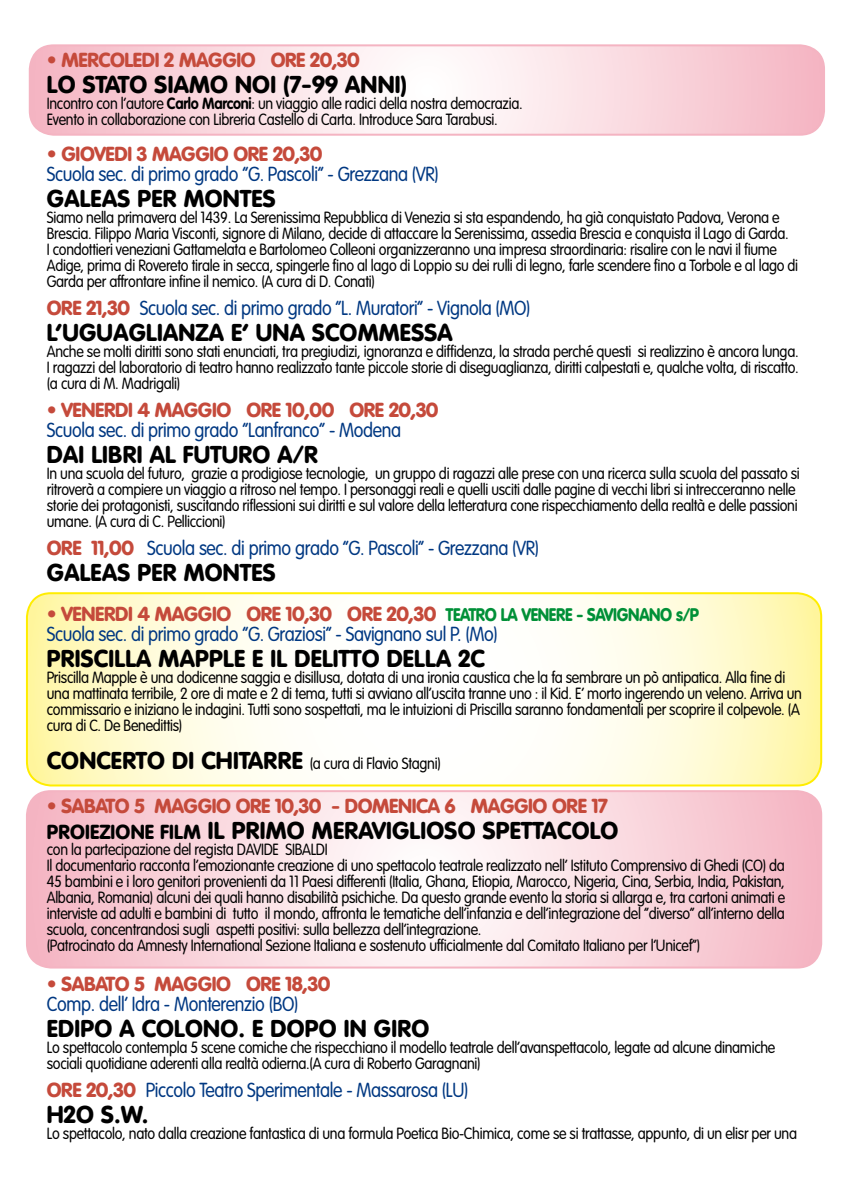
<style>
.page{position:relative;width:851px;height:1191px;background:#fff}
.page>*{position:absolute;margin:0;border:0;box-sizing:border-box;transform-origin:0 0}
.t1{font:900 24px "VAG Rounded";letter-spacing:.01em;color:#000}
.t2{font:300 20px/20px "VAG Rounded";letter-spacing:-.02em;color:#003882;scale:.9 1}
.t3{font:900 20px "VAG Rounded";letter-spacing:-.02em;color:#c54a3b}
.t4{font:300 16px/16px "VAG Rounded";letter-spacing:-.02em;color:#000;scale:.9 1}
.s1{font-weight:700}
.s2{font-weight:900;color:#c54a3b}
.s3{font-weight:900;font-size:18px;color:#009037}
.s4{font-weight:900;font-size:24px}
.s5{font-size:20px}
</style>
<div class="page">
<svg style="left:30px;top:45px;width:793px;height:90px"></svg>
<div style="left:29px;top:44px;width:795px;height:92px;border:2px solid #f4b4c2;border-radius:24px"></div>
<svg style="left:27px;top:593px;width:794px;height:192px"></svg>
<div style="left:26px;top:592px;width:796px;height:194px;border:2px solid #ffed00;border-radius:24px"></div>
<svg style="left:27px;top:791px;width:794px;height:176px"></svg>
<div style="left:26px;top:790px;width:796px;height:178px;border:2px solid #f4b4c2;border-radius:24px"></div>
<p class="t3" style="left:47px;top:47px;width:314px">• MERCOLEDI 2 MAGGIO ORE 20,30</p>
<h1 class="t1" style="left:47px;top:70px;width:362px">LO STATO SIAMO NOI (7-99 ANNI)</h1>
<p class="t4" style="left:47px;top:95px;width:530px">Incontro con l’autore <span class="s1">Carlo Marconi</span>: un viaggio alle radici della nostra democrazia.<br>Evento in collaborazione con Libreria Castello di Carta. Introduce Sara Tarabusi.</p>
<p class="t3" style="left:47px;top:141px;width:277px">• GIOVEDI 3 MAGGIO ORE 20,30</p>
<p class="t2" style="left:47px;top:164px;width:437px">Scuola sec. di primo grado “G. Pascoli” - Grezzana (VR)</p>
<h1 class="t1" style="left:47px;top:184px;width:230px">GALEAS PER MONTES</h1>
<p class="t4" style="left:47px;top:209px;width:836px">Siamo nella primavera del 1439. La Serenissima Repubblica di Venezia si sta espandendo, ha già conquistato Padova, Verona e Brescia. Filippo Maria Visconti, signore di Milano, decide di attaccare la Serenissima, assedia Brescia e conquista il Lago di Garda.<br>I condottieri veneziani Gattamelata e Bartolomeo Colleoni organizzeranno una impresa straordinaria: risalire con le navi il fiume Adige, prima di Rovereto tirale in secca, spingerle fino al lago di Loppio su dei rulli di legno, farle scendere fino a Torbole e al lago di Garda per affrontare infine il nemico. (A cura di D. Conati)</p>
<p class="t2" style="left:47px;top:298px;width:539px"><span class="s2">ORE 21,30</span> Scuola sec. di primo grado “L. Muratori” - Vignola (MO)</p>
<h1 class="t1" style="left:47px;top:318px;width:407px">L’UGUAGLIANZA E’ UNA SCOMMESSA</h1>
<p class="t4" style="left:47px;top:343px;width:837px;text-align:justify">Anche se molti diritti sono stati enunciati, tra pregiudizi, ignoranza e diffidenza, la strada perché questi si realizzino è ancora lunga.<br>I ragazzi del laboratorio di teatro hanno realizzato tante piccole storie di diseguaglianza, diritti calpestati e, qualche volta, di riscatto. (a cura di M. Madrigali)</p>
<p class="t3" style="left:47px;top:397px;width:393px">• VENERDI 4 MAGGIO ORE 10,00 ORE 20,30</p>
<p class="t2" style="left:47px;top:420px;width:395px">Scuola sec. di primo grado “Lanfranco” - Modena</p>
<h1 class="t1" style="left:47px;top:440px;width:273px">DAI LIBRI AL FUTURO A/R</h1>
<p class="t4" style="left:47px;top:465px;width:838px">In una scuola del futuro, grazie a prodigiose tecnologie, un gruppo di ragazzi alle prese con una ricerca sulla scuola del passato si ritroverà a compiere un viaggio a ritroso nel tempo. I personaggi reali e quelli usciti dalle pagine di vecchi libri si intrecceranno nelle storie dei protagonisti, suscitando riflessioni sui diritti e sul valore della letteratura cone rispecchiamento della realtà e delle passioni umane. (A cura di C. Pelliccioni)</p>
<p class="t2" style="left:47px;top:538px;width:548px"><span class="s2">ORE 11,00</span> Scuola sec. di primo grado “G. Pascoli” - Grezzana (VR)</p>
<h1 class="t1" style="left:47px;top:558px;width:230px">GALEAS PER MONTES</h1>
<p class="t2" style="left:47px;top:604px;width:726px"><span class="s2">• VENERDI 4 MAGGIO ORE 10,30 ORE 20,30</span> <span class="s3">TEATRO LA VENERE - SAVIGNANO s/P<br></span>Scuola sec. di primo grado “G. Graziosi” - Savignano sul P. (Mo)</p>
<h1 class="t1" style="left:47px;top:644px;width:439px">PRISCILLA MAPPLE E IL DELITTO DELLA 2C</h1>
<p class="t4" style="left:47px;top:669px;width:840px">Priscilla Mapple è una dodicenne saggia e disillusa, dotata di una ironia caustica che la fa sembrare un pò antipatica. Alla fine di una mattinata terribile, 2 ore di mate e 2 di tema, tutti si avviano all’uscita tranne uno : il Kid. E’ morto ingerendo un veleno. Arriva un commissario e iniziano le indagini. Tutti sono sospettati, ma le intuizioni di Priscilla saranno fondamentali per scoprire il colpevole. (A cura di C. De Benedittis)</p>
<p class="t4" style="left:47px;top:755px;width:439px"><span class="s4">CONCERTO DI CHITARRE</span> (a cura di Flavio Stagni)</p>
<p class="t3" style="left:47px;top:793px;width:562px">• SABATO 5 MAGGIO ORE 10,30 - DOMENICA 6 MAGGIO ORE 17</p>
<h1 class="t1" style="left:47px;top:816px;width:573px"><span class="s5">PROIEZIONE FILM</span> IL PRIMO MERAVIGLIOSO SPETTACOLO</h1>
<p class="t4" style="left:47px;top:841px;width:821px">con la partecipazione del regista DAVIDE SIBALDI<br>Il documentario racconta l’emozionante creazione di uno spettacolo teatrale realizzato nell’ Istituto Comprensivo di Ghedi (CO) da 45 bambini e i loro genitori provenienti da 11 Paesi differenti (Italia, Ghana, Etiopia, Marocco, Nigeria, Cina, Serbia, India, Pakistan, Albania, Romania) alcuni dei quali hanno disabilità psichiche. Da questo grande evento la storia si allarga e, tra cartoni animati e interviste ad adulti e bambini di tutto il mondo, affronta le tematiche dell’infanzia e dell’integrazione del “diverso” all’interno della scuola, concentrandosi sugli aspetti positivi: sulla bellezza dell’integrazione.<br>(Patrocinato da Amnesty International Sezione Italiana e sostenuto ufficialmente dal Comitato Italiano per l’Unicef”)</p>
<p class="t3" style="left:47px;top:971px;width:285px">• SABATO 5 MAGGIO ORE 18,30</p>
<p class="t2" style="left:47px;top:994px;width:281px">Comp. dell’ Idra - Monterenzio (BO)</p>
<h1 class="t1" style="left:47px;top:1014px;width:384px">EDIPO A COLONO. E DOPO IN GIRO</h1>
<p class="t4" style="left:47px;top:1039px;width:811px">Lo spettacolo contempla 5 scene comiche che rispecchiano il modello teatrale dell’avanspettacolo, legate ad alcune dinamiche sociali quotidiane aderenti alla realtà odierna.(A cura di Roberto Garagnani)</p>
<p class="t2" style="left:47px;top:1080px;width:470px"><span class="s2">ORE 20,30</span> Piccolo Teatro Sperimentale - Massarosa (LU)</p>
<h1 class="t1" style="left:47px;top:1100px;width:103px">H2O S.W.</h1>
<p class="t4" style="left:47px;top:1125px;width:835px">Lo spettacolo, nato dalla creazione fantastica di una formula Poetica Bio-Chimica, come se si trattasse, appunto, di un elisr per una</p>
</div>
